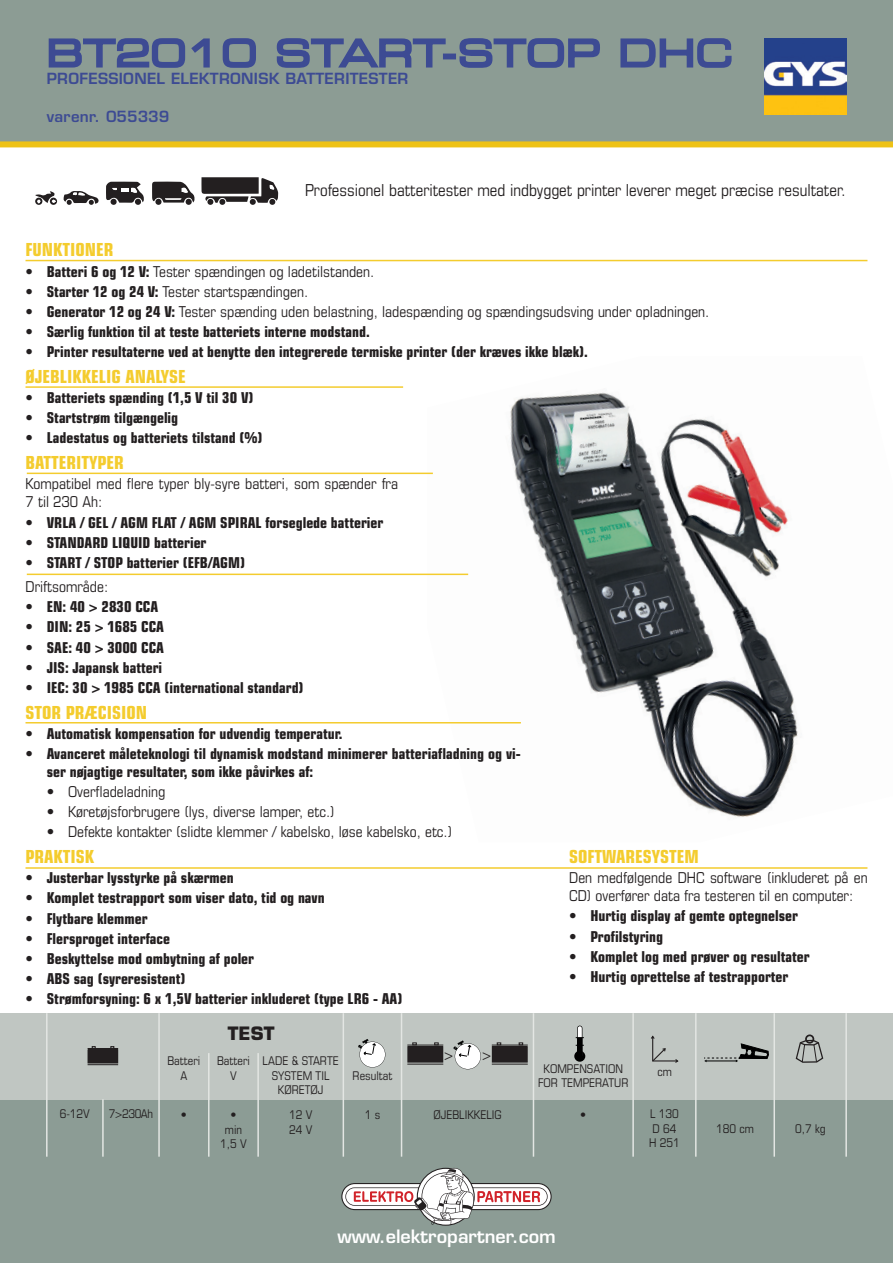
<style>
.page{position:relative;width:893px;height:1263px;background:#fff}
.page>*{position:absolute;margin:0;border:0;box-sizing:border-box;transform-origin:0 0}
.t1{font:700 condensed 18px "Eurostile";color:#f4cc2e}
.t2{font:600 18px "Eurostile";color:#fff}
.t3{font:700 18px "Eurostile";color:#231f20}
.t4{font:condensed 16.5px "Eurostile";color:#231f20}
.t5{font:700 condensed 15px/18px "Eurostile";color:#231f20}
.t6{font:condensed 15px/18px "Eurostile";color:#231f20}
.t7{font:600 15px "Eurostile";letter-spacing:.02em;color:#3d4b93}
.t8{font:condensed 12px/14.4px "Eurostile";color:#231f20;text-align:center}
.s1{font-weight:700}
</style>
<div class="page">
<svg style="left:0;top:0;width:893px;height:147px;background:#939e8a"></svg>
<img style="left:764px;top:38px;width:82px;height:77px">
<div style="left:47px;top:38px;width:689px;height:84px;background:#8c9c94"></div>
<svg style="left:47px;top:37px;width:164px;height:31px"></svg>
<svg style="left:221px;top:37px;width:36px;height:31px"></svg>
<svg style="left:275px;top:37px;width:172px;height:31px"></svg>
<div style="left:443px;top:54px;width:13px;height:5px;border:3px solid #3d4b93"></div>
<svg style="left:458px;top:37px;width:143px;height:31px"></svg>
<svg style="left:619px;top:37px;width:114px;height:31px"></svg>
<div style="left:0;top:1099px;width:893px;height:164px;background:#8c9c95"></div>
<div style="left:0;top:1013px;width:893px;height:86px;background:#c0c6c2"></div>
<hr style="left:102px;top:1099px;width:2px;height:58px;background:#e3e6e3">
<hr style="left:46px;top:1013px;width:2px;height:144px;background:#e3e6e3">
<hr style="left:158px;top:1013px;width:2px;height:144px;background:#e3e6e3">
<hr style="left:208px;top:1053px;width:2px;height:104px;background:#e3e6e3">
<hr style="left:257px;top:1053px;width:2px;height:104px;background:#e3e6e3">
<hr style="left:343px;top:1013px;width:1px;height:144px;background:#e3e6e3">
<hr style="left:401px;top:1013px;width:1px;height:144px;background:#e3e6e3">
<hr style="left:533px;top:1013px;width:1px;height:144px;background:#e3e6e3">
<hr style="left:632px;top:1013px;width:2px;height:144px;background:#e3e6e3">
<hr style="left:695px;top:1013px;width:2px;height:144px;background:#e3e6e3">
<hr style="left:773px;top:1013px;width:2px;height:144px;background:#e3e6e3">
<hr style="left:845px;top:1013px;width:2px;height:144px;background:#e3e6e3">
<div style="left:88px;top:1050px;width:30px;height:13px;background:#231f20"></div>
<div style="left:88px;top:1049px;width:30px;height:14px;border:1px solid #231f20"></div>
<hr style="left:88px;top:1064px;width:30px;height:1px;background:#231f20">
<hr style="left:88px;top:1048px;width:30px;height:1px;background:#231f20">
<svg style="left:651px;top:1035px;width:28px;height:28px"></svg>
<svg style="left:795px;top:1039px;width:29px;height:24px"></svg>
<div style="left:805px;top:1034px;width:9px;height:10px;border:2px solid #231f20;border-radius:50%"></div>
<svg style="left:152px;top:182px;width:43px;height:23px"></svg>
<svg style="left:106px;top:182px;width:38px;height:23px"></svg>
<svg style="left:201px;top:177px;width:77px;height:28px"></svg>
<svg style="left:64px;top:191px;width:35px;height:14px"></svg>
<svg style="left:35px;top:191px;width:22px;height:14px"></svg>
<img style="left:427px;top:392px;width:371px;height:425px">
<hr style="left:26px;top:260px;width:841px;height:1px;background:#f4cc2e">
<hr style="left:26px;top:867px;width:841px;height:2px;background:#f4cc2e">
<hr style="left:26px;top:722px;width:495px;height:1px;background:#f4cc2e">
<hr style="left:26px;top:386px;width:377px;height:2px;background:#f4cc2e">
<hr style="left:27px;top:473px;width:406px;height:1px;background:#f4cc2e">
<hr style="left:27px;top:574px;width:441px;height:1px;background:#f4cc2e">
<svg style="left:359px;top:1039px;width:26px;height:28px"></svg>
<div style="left:492px;top:1046px;width:35px;height:16px;background:#231f20"></div>
<hr style="left:492px;top:1064px;width:36px;height:1px;background:#231f20">
<hr style="left:492px;top:1044px;width:36px;height:1px;background:#231f20">
<div style="left:408px;top:1046px;width:35px;height:16px;background:#231f20"></div>
<hr style="left:407px;top:1064px;width:36px;height:1px;background:#231f20">
<hr style="left:407px;top:1044px;width:36px;height:1px;background:#231f20">
<svg style="left:412px;top:1042px;width:5px;height:3px"></svg>
<svg style="left:434px;top:1042px;width:5px;height:3px"></svg>
<svg style="left:454px;top:1040px;width:27px;height:29px"></svg>
<svg style="left:574px;top:1025px;width:11px;height:37px"></svg>
<svg style="left:704px;top:1044px;width:64px;height:18px"></svg>
<svg style="left:341px;top:1167px;width:211px;height:59px"></svg>
<p class="t7" style="left:47px;top:69px;width:363px">PROFESSIONEL ELEKTRONISK BATTERITESTER</p>
<p class="t7" style="left:47px;top:107px;width:124px">varenr. 055339</p>
<p class="t4" style="left:305px;top:180px;width:542px">Professionel batteritester med indbygget printer leverer meget præcise resultater.</p>
<p class="t1" style="left:26px;top:239px;width:90px">FUNKTIONER</p>
<p class="t6" style="left:26px;top:262px;width:350px"><span class="s1">• Batteri 6 og 12 V:</span> Tester spændingen og ladetilstanden.</p>
<p class="t6" style="left:26px;top:282px;width:284px"><span class="s1">• Starter 12 og 24 V:</span> Tester startspændingen.</p>
<p class="t6" style="left:26px;top:302px;width:685px"><span class="s1">• Generator 12 og 24 V:</span> Tester spænding uden belastning, ladespænding og spændingsudsving under opladningen.</p>
<p class="t5" style="left:26px;top:323px;width:346px">• Særlig funktion til at teste batteriets interne modstand.</p>
<p class="t5" style="left:26px;top:343px;width:564px">• Printer resultaterne ved at benytte den integrerede termiske printer (der kræves ikke blæk).</p>
<p class="t1" style="left:26px;top:366px;width:162px">ØJEBLIKKELIG ANALYSE</p>
<p class="t5" style="left:26px;top:389px;width:230px">• Batteriets spænding (1,5 V til 30 V)</p>
<p class="t5" style="left:26px;top:409px;width:154px">• Startstrøm tilgængelig</p>
<p class="t5" style="left:26px;top:429px;width:239px">• Ladestatus og batteriets tilstand (%)</p>
<p class="t1" style="left:26px;top:452px;width:100px">BATTERITYPER</p>
<p class="t6" style="left:26px;top:475px;width:374px">Kompatibel med flere typer bly-syre batteri, som spænder fra<br>7 til 230 Ah:</p>
<p class="t5" style="left:26px;top:513px;width:359px">• VRLA / GEL / AGM FLAT / AGM SPIRAL forseglede batterier</p>
<p class="t5" style="left:26px;top:533px;width:182px">• STANDARD LIQUID batterier</p>
<p class="t5" style="left:26px;top:553px;width:221px">• START / STOP batterier (EFB/AGM)</p>
<p class="t6" style="left:26px;top:577px;width:84px">Driftsområde:</p>
<p class="t5" style="left:26px;top:598px;width:134px">• EN: 40 &gt; 2830 CCA</p>
<p class="t5" style="left:26px;top:618px;width:140px">• DIN: 25 &gt; 1685 CCA</p>
<p class="t5" style="left:26px;top:638px;width:140px">• SAE: 40 &gt; 3000 CCA</p>
<p class="t5" style="left:26px;top:658px;width:138px">• JIS: Japansk batteri</p>
<p class="t5" style="left:26px;top:678px;width:280px">• IEC: 30 &gt; 1985 CCA (international standard)</p>
<p class="t1" style="left:26px;top:701px;width:123px">STOR PRÆCISION</p>
<p class="t5" style="left:26px;top:724px;width:319px">• Automatisk kompensation for udvendig temperatur.</p>
<p class="t5" style="left:47px;top:745px;width:476px;text-indent:-21px">• Avanceret måleteknologi til dynamisk modstand minimerer batteriafladning og vi&shy;ser nøjagtige resultater, som ikke påvirkes af:</p>
<p class="t6" style="left:47px;top:782px;width:120px">• Overfladeladning</p>
<p class="t6" style="left:47px;top:802px;width:289px">• Køretøjsforbrugere (lys, diverse lamper, etc.)</p>
<p class="t6" style="left:47px;top:823px;width:407px">• Defekte kontakter (slidte klemmer / kabelsko, løse kabelsko, etc.)</p>
<p class="t1" style="left:26px;top:846px;width:70px">PRAKTISK</p>
<p class="t5" style="left:26px;top:869px;width:210px">• Justerbar lysstyrke på skærmen</p>
<p class="t5" style="left:26px;top:889px;width:301px">• Komplet testrapport som viser dato, tid og navn</p>
<p class="t5" style="left:26px;top:909px;width:124px">• Flytbare klemmer</p>
<p class="t5" style="left:26px;top:929px;width:146px">• Flersproget interface</p>
<p class="t5" style="left:26px;top:949px;width:230px">• Beskyttelse mod ombytning af poler</p>
<p class="t5" style="left:26px;top:970px;width:162px">• ABS sag (syreresistent)</p>
<p class="t5" style="left:26px;top:990px;width:378px">• Strømforsyning: 6 x 1,5V batterier inkluderet (type LR6 - AA)</p>
<p class="t3" style="left:228px;top:1022px;width:48px">TEST</p>
<p class="t1" style="left:569px;top:846px;width:131px">SOFTWARESYSTEM</p>
<p class="t6" style="left:569px;top:869px;width:300px">Den medfølgende DHC software (inkluderet på en<br>CD) overfører data fra testeren til en computer:</p>
<p class="t5" style="left:569px;top:907px;width:230px">• Hurtig display af gemte optegnelser</p>
<p class="t5" style="left:569px;top:927px;width:95px">• Profilstyring</p>
<p class="t5" style="left:569px;top:947px;width:242px">• Komplet log med prøver og resultater</p>
<p class="t5" style="left:569px;top:967px;width:221px">• Hurtig oprettelse af testrapporter</p>
<p class="t8" style="left:60px;top:1107px;width:32px">6-12V</p>
<p class="t8" style="left:109px;top:1107px;width:46px">7&gt;230Ah</p>
<p class="t6" style="left:444px;top:1045px;width:48px">&gt; &gt;</p>
<p class="t8" style="left:263px;top:1053px;width:78px">LADE &amp; STARTE</p>
<p class="t8" style="left:272px;top:1068px;width:59px">SYSTEM TIL</p>
<p class="t8" style="left:278px;top:1082px;width:47px">KØRETØJ</p>
<p class="t8" style="left:289px;top:1108px;width:25px">12 V</p>
<p class="t8" style="left:289px;top:1122px;width:25px">24 V</p>
<p class="t8" style="left:167px;top:1053px;width:34px">Batteri</p>
<p class="t8" style="left:180px;top:1068px;width:8px">A</p>
<p class="t8" style="left:181px;top:1108px;width:7px">•</p>
<p class="t8" style="left:580px;top:1108px;width:7px">•</p>
<p class="t8" style="left:650px;top:1107px;width:30px">L 130</p>
<p class="t8" style="left:652px;top:1121px;width:26px">D 64</p>
<p class="t8" style="left:649px;top:1135px;width:32px">H 251</p>
<p class="t8" style="left:217px;top:1053px;width:34px">Batteri</p>
<p class="t8" style="left:230px;top:1068px;width:8px">V</p>
<p class="t8" style="left:230px;top:1108px;width:7px">•</p>
<p class="t8" style="left:225px;top:1122px;width:19px">min</p>
<p class="t8" style="left:220px;top:1136px;width:28px">1,5 V</p>
<p class="t8" style="left:353px;top:1068px;width:41px">Resultat</p>
<p class="t8" style="left:538px;top:1061px;width:92px">KOMPENSATION<br>FOR TEMPERATUR</p>
<p class="t8" style="left:365px;top:1108px;width:17px">1 s</p>
<p class="t8" style="left:433px;top:1108px;width:70px">ØJEBLIKKELIG</p>
<p class="t8" style="left:658px;top:1064px;width:16px">cm</p>
<p class="t2" style="left:337px;top:1225px;width:220px">www.elektropartner.com</p>
<p class="t8" style="left:716px;top:1121px;width:39px">180 cm</p>
<p class="t8" style="left:795px;top:1121px;width:32px">0,7 kg</p>
</div>
